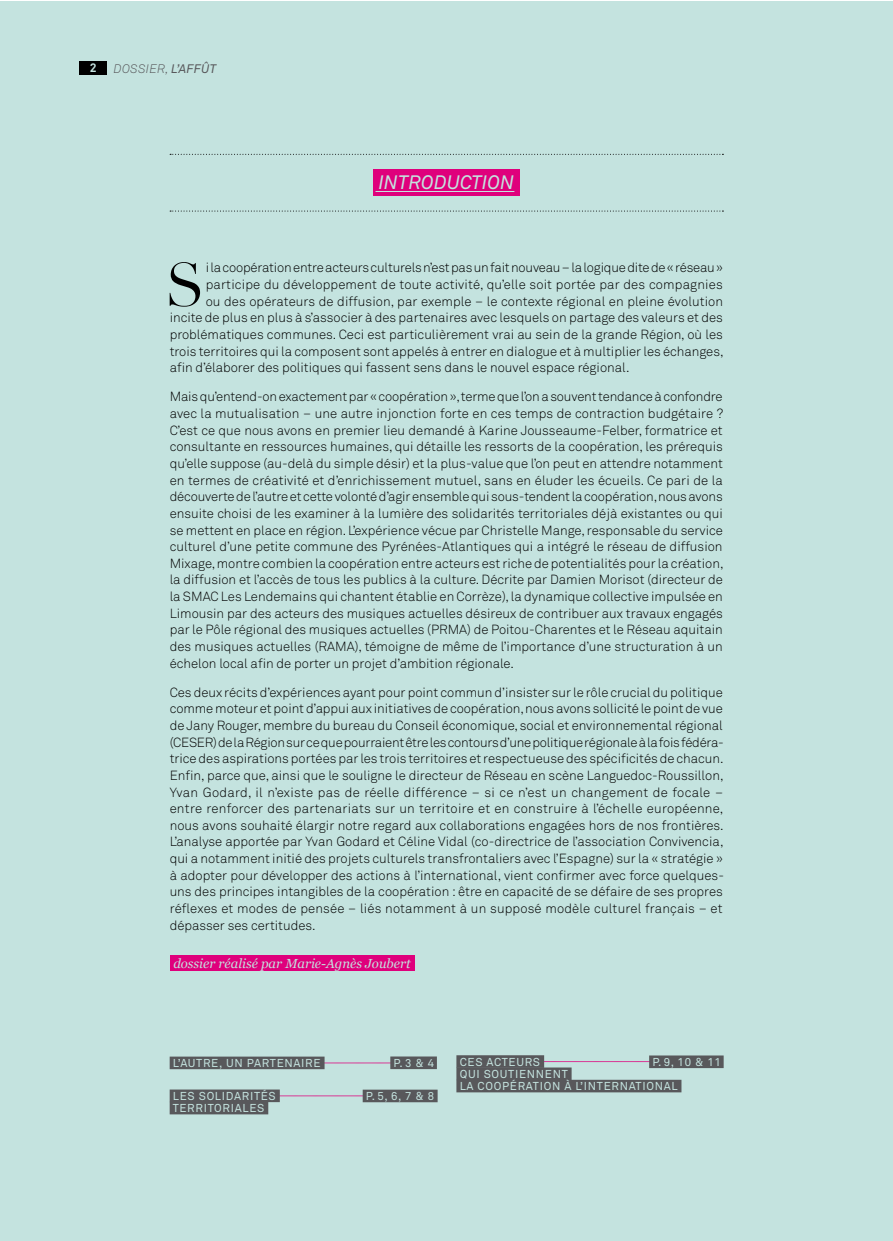
<style>
.page{position:relative;width:893px;height:1241px;background:#fff}
.page>*{position:absolute;margin:0;border:0;box-sizing:border-box;transform-origin:0 0}
.t1{font:59.85px "Didot";color:#000}
.t2{font:italic 19.25px "Akkurat";color:#c4e3df}
.t3{font:300 13.12px/16.6px "Akkurat";color:#000;text-align:justify}
.t4{font:italic 13.12px "Georgia";color:#c4e3df}
.t5{font:italic 300 12.25px "Akkurat";letter-spacing:.02em;color:#58585b}
.t6{font:700 12.25px "Akkurat";color:#fff}
.t7{font:11.38px/12.2px "Akkurat";letter-spacing:.06em;color:#c4e3df}
.s1{font-weight:400}
</style>
<div class="page">
<div style="left:0;top:1px;width:892px;height:1239px;background:#c4e3df"></div>
<svg style="left:325px;top:1062px;width:65px;height:1px"></svg>
<svg style="left:544px;top:1061px;width:105px;height:1px"></svg>
<svg style="left:280px;top:1095px;width:83px;height:1px"></svg>
<div style="left:373px;top:170px;width:146px;height:26px;background:#df007c"></div>
<div style="left:363px;top:1089px;width:75px;height:13px;background:#58585b"></div>
<div style="left:649px;top:1055px;width:75px;height:12px;background:#58585b"></div>
<div style="left:79px;top:61px;width:28px;height:13px;background:#000"></div>
<svg style="left:170px;top:154px;width:553px;height:1px"></svg>
<svg style="left:170px;top:210px;width:553px;height:1px"></svg>
<hr style="left:375px;top:191px;width:139px;height:1px;background:#c4e3df">
<div style="left:390px;top:1056px;width:47px;height:12px;background:#58585b"></div>
<div style="left:170px;top:1056px;width:155px;height:12px;background:#58585b"></div>
<div style="left:170px;top:1089px;width:110px;height:12px;background:#58585b"></div>
<div style="left:170px;top:1101px;width:98px;height:13px;background:#58585b"></div>
<div style="left:456px;top:1055px;width:88px;height:12px;background:#58585b"></div>
<div style="left:456px;top:1067px;width:116px;height:12px;background:#58585b"></div>
<div style="left:456px;top:1079px;width:225px;height:13px;background:#58585b"></div>
<div style="left:170px;top:955px;width:245px;height:15px;background:#df007c"></div>
<p class="t6" style="left:90px;top:60px;width:8px">2</p>
<p class="t5" style="left:114px;top:61px;width:104px">DOSSIER, <span class="s1">L’AFFÛT</span></p>
<h2 class="t2" style="left:378px;top:170px;width:137px">INTRODUCTION</h2>
<h1 class="t1" style="left:165px;top:249px;width:41px">S</h1>
<p class="t3" style="left:206px;top:259px;width:519px">i la coopération entre acteurs culturels n’est pas un fait nouveau – la logique dite de « réseau »</p>
<p class="t3" style="left:206px;top:276px;width:519px">participe du développement de toute activité, qu’elle soit portée par des compagnies</p>
<p class="t3" style="left:206px;top:292px;width:519px">ou des opérateurs de diffusion, par exemple – le contexte régional en pleine évolution</p>
<p class="t3" style="left:170px;top:309px;width:555px">incite de plus en plus à s’associer à des partenaires avec lesquels on partage des valeurs et des</p>
<p class="t3" style="left:170px;top:326px;width:555px">problématiques communes. Ceci est particulièrement vrai au sein de la grande Région, où les</p>
<p class="t3" style="left:170px;top:342px;width:555px">trois territoires qui la composent sont appelés à entrer en dialogue et à multiplier les échanges,</p>
<p class="t3" style="left:170px;top:359px;width:461px">afin d’élaborer des politiques qui fassent sens dans le nouvel espace régional.</p>
<p class="t3" style="left:170px;top:388px;width:555px">Mais qu’entend-on exactement par « coopération », terme que l’on a souvent tendance à confondre avec la mutualisation – une autre injonction forte en ces temps de contraction budgétaire ?<br>C’est ce que nous avons en premier lieu demandé à Karine Jousseaume-Felber, formatrice et consultante en ressources humaines, qui détaille les ressorts de la coopération, les prérequis qu’elle suppose (au-delà du simple désir) et la plus-value que l’on peut en attendre notamment en termes de créativité et d’enrichissement mutuel, sans en éluder les écueils. Ce pari de la découverte de l’autre et cette volonté d’agir ensemble qui sous-tendent la coopération, nous avons ensuite choisi de les examiner à la lumière des solidarités territoriales déjà existantes ou qui se mettent en place en région. L’expérience vécue par Christelle Mange, responsable du service culturel d’une petite commune des Pyrénées-Atlantiques qui a intégré le réseau de diffusion Mixage, montre combien la coopération entre acteurs est riche de potentialités pour la création, la diffusion et l’accès de tous les publics à la culture. Décrite par Damien Morisot (directeur de la SMAC Les Lendemains qui chantent établie en Corrèze), la dynamique collective impulsée en Limousin par des acteurs des musiques actuelles désireux de contribuer aux travaux engagés par le Pôle régional des musiques actuelles (PRMA) de Poitou-Charentes et le Réseau aquitain des musiques actuelles (RAMA), témoigne de même de l’importance d’une structuration à un échelon local afin de porter un projet d’ambition régionale.</p>
<p class="t3" style="left:170px;top:683px;width:556px">Ces deux récits d’expériences ayant pour point commun d’insister sur le rôle crucial du politique comme moteur et point d’appui aux initiatives de coopération, nous avons sollicité le point de vue de Jany Rouger, membre du bureau du Conseil économique, social et environnemental régional (CESER) de la Région sur ce que pourraient être les contours d’une politique régionale à la fois fédéra&shy;trice des aspirations portées par les trois territoires et respectueuse des spécificités de chacun.<br>Enfin, parce que, ainsi que le souligne le directeur de Réseau en scène Languedoc-Roussillon, Yvan Godard, il n’existe pas de réelle différence – si ce n’est un changement de focale – entre renforcer des partenariats sur un territoire et en construire à l’échelle européenne, nous avons souhaité élargir notre regard aux collaborations engagées hors de nos frontières.<br>L’analyse apportée par Yvan Godard et Céline Vidal (co-directrice de l’association Convivencia, qui a notamment initié des projets culturels transfrontaliers avec l’Espagne) sur la « stratégie » à adopter pour développer des actions à l’international, vient confirmer avec force quelques&shy;uns des principes intangibles de la coopération : être en capacité de se défaire de ses propres réflexes et modes de pensée – liés notamment à un supposé modèle culturel français – et dépasser ses certitudes.</p>
<p class="t4" style="left:173px;top:955px;width:239px">dossier réalisé par Marie-Agnès Joubert</p>
<p class="t7" style="left:173px;top:1056px;width:149px">L’AUTRE, UN PARTENAIRE</p>
<p class="t7" style="left:394px;top:1056px;width:42px">P. 3 &amp; 4</p>
<p class="t7" style="left:173px;top:1089px;width:105px">LES SOLIDARITÉS<br>TERRITORIALES</p>
<p class="t7" style="left:366px;top:1089px;width:70px">P. 5, 6, 7 &amp; 8</p>
<p class="t7" style="left:460px;top:1055px;width:219px">CES ACTEURS<br>QUI SOUTIENNENT<br>LA COOPÉRATION À L’INTERNATIONAL</p>
<p class="t7" style="left:652px;top:1055px;width:70px">P. 9, 10 &amp; 11</p>
</div>
